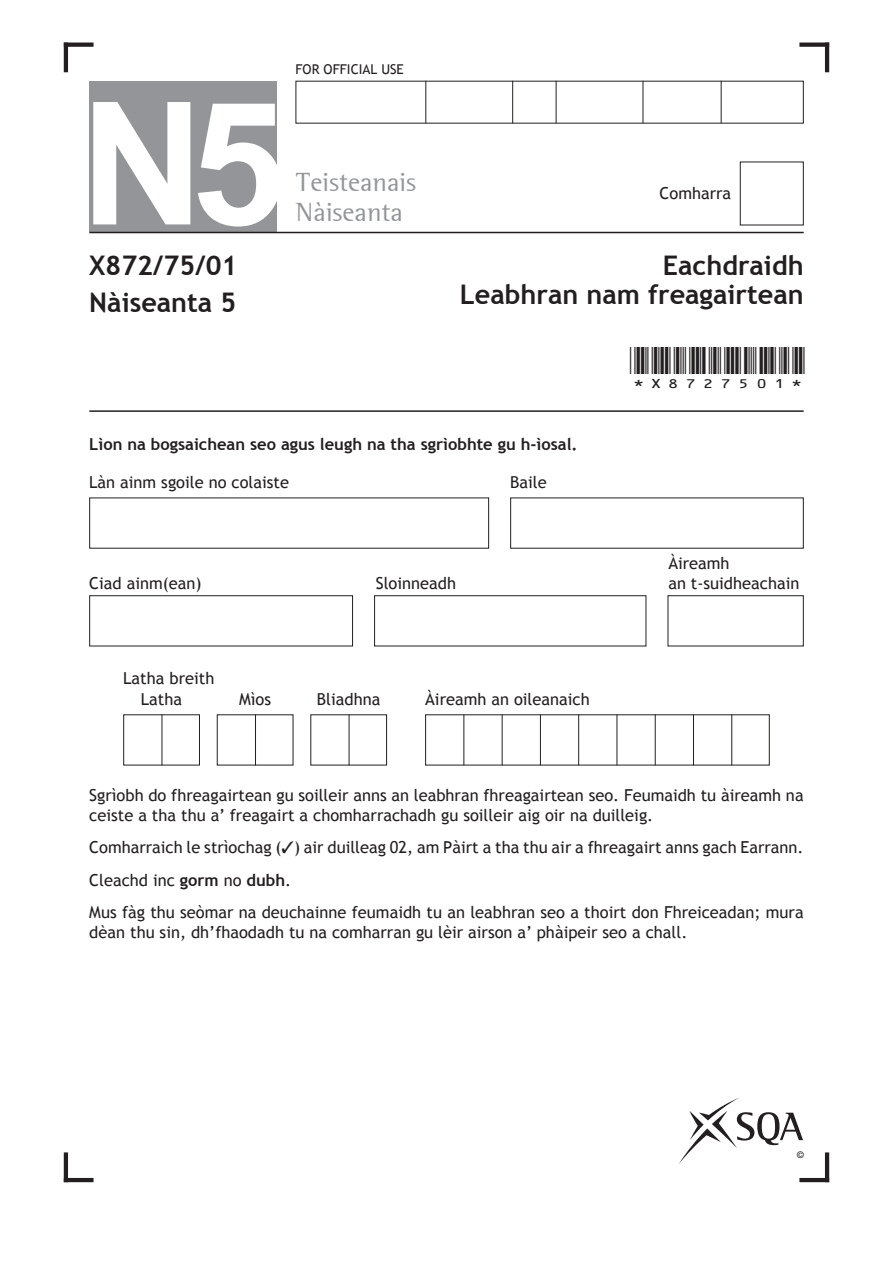
<style>
.page{position:relative;width:893px;height:1263px;background:#fff}
.page>*{position:absolute;margin:0;border:0;box-sizing:border-box;transform-origin:0 0}
.t1{font:700 171px "Arial";color:#fff}
.t2{font:700 27px "Trebuchet MS";color:#231f20}
.t3{font:27px "Rotis Semi Serif";color:#939598}
.t4{font:18px "BC39 Short HR";color:#231f20;scale:1.25 1}
.t5{font:16.5px/19.8px "Trebuchet MS";color:#231f20}
.t6{font:700 16.5px "Trebuchet MS";color:#231f20}
.t7{font:13.5px "Trebuchet MS";color:#231f20}
.t8{font:9px "Helvetica";color:#231f20}
.s1{font-weight:700}
</style>
<div class="page">
<hr style="left:64px;top:43px;width:4px;height:29px;background:#231f20">
<svg style="left:68px;top:43px;width:26px;height:4px"></svg>
<svg style="left:799px;top:43px;width:26px;height:4px"></svg>
<hr style="left:825px;top:43px;width:4px;height:29px;background:#231f20">
<hr style="left:64px;top:1178px;width:30px;height:4px;background:#231f20">
<hr style="left:64px;top:1152px;width:4px;height:30px;background:#231f20">
<hr style="left:825px;top:1152px;width:4px;height:30px;background:#231f20">
<hr style="left:799px;top:1178px;width:30px;height:4px;background:#231f20">
<div style="left:89px;top:81px;width:187px;height:151px;background:#939598"></div>
<hr style="left:425px;top:81px;width:1px;height:42px;background:#231f20">
<hr style="left:512px;top:81px;width:1px;height:42px;background:#231f20">
<hr style="left:556px;top:81px;width:1px;height:42px;background:#231f20">
<hr style="left:643px;top:81px;width:1px;height:42px;background:#231f20">
<hr style="left:721px;top:81px;width:1px;height:42px;background:#231f20">
<hr style="left:89px;top:232px;width:715px;height:1px;background:#231f20">
<hr style="left:89px;top:410px;width:715px;height:2px;background:#231f20">
<div style="left:740px;top:162px;width:64px;height:63px;border:1px solid #231f20"></div>
<div style="left:89px;top:595px;width:264px;height:51px;border:1px solid #231f20"></div>
<div style="left:374px;top:595px;width:272px;height:51px;border:1px solid #231f20"></div>
<div style="left:668px;top:595px;width:136px;height:51px;border:1px solid #231f20"></div>
<hr style="left:463px;top:714px;width:1px;height:51px;background:#231f20">
<hr style="left:502px;top:714px;width:1px;height:51px;background:#231f20">
<hr style="left:540px;top:714px;width:1px;height:51px;background:#231f20">
<hr style="left:578px;top:714px;width:1px;height:51px;background:#231f20">
<hr style="left:617px;top:714px;width:1px;height:51px;background:#231f20">
<hr style="left:655px;top:714px;width:1px;height:51px;background:#231f20">
<hr style="left:693px;top:714px;width:1px;height:51px;background:#231f20">
<hr style="left:731px;top:714px;width:1px;height:51px;background:#231f20">
<svg style="left:679px;top:1098px;width:124px;height:66px"></svg>
<div style="left:123px;top:714px;width:77px;height:51px;border:1px solid #231f20"></div>
<hr style="left:162px;top:714px;width:1px;height:51px;background:#231f20">
<hr style="left:255px;top:714px;width:1px;height:51px;background:#231f20">
<hr style="left:349px;top:714px;width:1px;height:51px;background:#231f20">
<p class="t1" style="left:81px;top:50px;width:206px">N5</p>
<p class="t2" style="left:89px;top:249px;width:150px">X872/75/01</p>
<p class="t2" style="left:89px;top:285px;width:148px">Nàiseanta 5</p>
<p class="t7" style="left:296px;top:61px;width:110px">FOR OFFICIAL USE</p>
<p class="t3" style="left:296px;top:166px;width:122px">Teisteanais</p>
<p class="t3" style="left:296px;top:196px;width:109px">Nàiseanta</p>
<p class="t5" style="left:660px;top:184px;width:73px">Comharra</p>
<p class="t2" style="left:663px;top:249px;width:142px">Eachdraidh</p>
<p class="t2" style="left:460px;top:277px;width:345px">Leabhran nam freagairtean</p>
<p class="t4" style="left:630px;top:357px;width:142px">*X8727501*</p>
<p class="t6" style="left:89px;top:434px;width:490px">Lìon na bogsaichean seo agus leugh na tha sgrìobhte gu h-ìosal.</p>
<p class="t5" style="left:89px;top:473px;width:201px">Làn ainm sgoile no colaiste</p>
<p class="t5" style="left:510px;top:473px;width:38px">Baile</p>
<p class="t5" style="left:668px;top:554px;width:63px">Àireamh</p>
<p class="t5" style="left:89px;top:573px;width:114px">Ciad ainm(ean)</p>
<p class="t5" style="left:376px;top:573px;width:82px">Sloinneadh</p>
<p class="t5" style="left:668px;top:573px;width:133px">an t-suidheachain</p>
<p class="t5" style="left:123px;top:668px;width:93px">Latha breith</p>
<p class="t5" style="left:141px;top:690px;width:43px">Latha</p>
<p class="t5" style="left:239px;top:690px;width:33px">Mìos</p>
<p class="t5" style="left:317px;top:690px;width:65px">Bliadhna</p>
<p class="t5" style="left:425px;top:690px;width:166px">Àireamh an oileanaich</p>
<p class="t5" style="left:89px;top:785px;width:716px">Sgrìobh do fhreagairtean gu soilleir anns an leabhran fhreagairtean seo. Feumaidh tu àireamh na ceiste a tha thu a’ freagairt a chomharrachadh gu soilleir aig oir na duilleig.</p>
<p class="t5" style="left:89px;top:838px;width:716px">Comharraich le strìochag (✓) air duilleag 02, am Pàirt a tha thu air a fhreagairt anns gach Earrann.</p>
<p class="t5" style="left:89px;top:870px;width:204px">Cleachd inc <span class="s1">gorm</span> no <span class="s1">dubh</span>.</p>
<p class="t5" style="left:89px;top:903px;width:716px">Mus fàg thu seòmar na deuchainne feumaidh tu an leabhran seo a thoirt don Fhreiceadan; mura dèan thu sin, dh’fhaodadh tu na comharran gu lèir airson a’ phàipeir seo a chall.</p>
<p class="t8" style="left:797px;top:1149px;width:8px">©</p>
</div>
